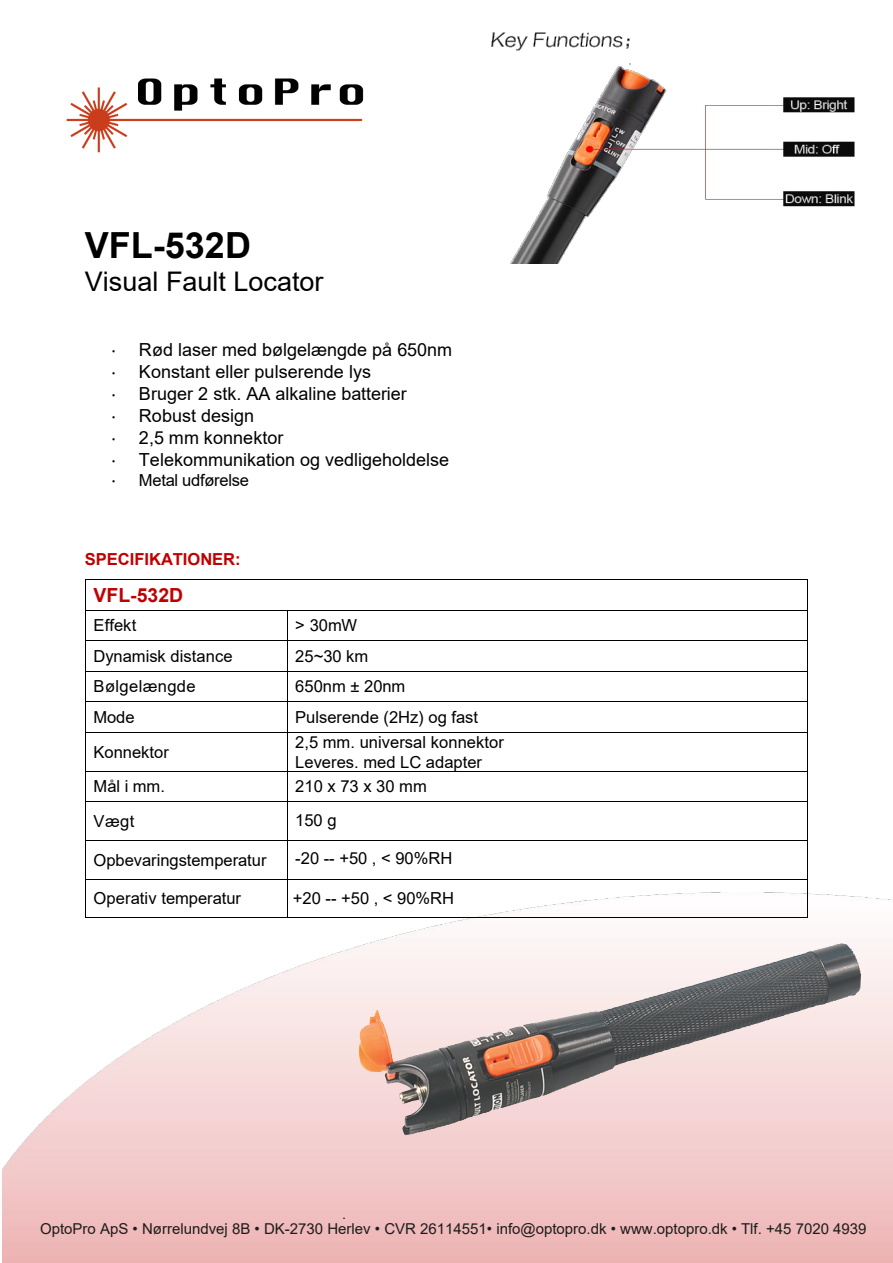
<style>
.page{position:relative;width:893px;height:1263px;background:#fff}
.page>*{position:absolute;margin:0;border:0;box-sizing:border-box;transform-origin:0 0}
.t1{font:700 36px "Arial";color:#000}
.t2{font:27px "Arial";color:#000}
.t3{font:700 19.5px "Arial";color:#c00000}
.t4{font:18px/21.9px "Arial";color:#000}
.t5{font:16.5px/19.8px "Arial";color:#000}
.t6{font:700 16.5px "Arial";letter-spacing:-.005em;color:#c00000}
.t7{font:16.5px "Arial";letter-spacing:-.02em;color:#000}
.t8{font:16.5px "Arial";letter-spacing:.02em;color:#000}
.t9{font:15px "Arial";color:#1d1d1b}
.t10{font:13.5px "Corbel";color:#000}
.s1{font-family:"Myriad Pro"}
.s2{font-family:"Myriad Pro";font-size:18px}
</style>
<div class="page">
<img style="left:3px;top:893px;width:890px;height:370px">
<hr style="left:86px;top:579px;width:721px;height:1px;background:#000">
<hr style="left:85px;top:580px;width:1px;height:30px;background:#000">
<hr style="left:807px;top:580px;width:1px;height:30px;background:#000">
<hr style="left:86px;top:610px;width:201px;height:1px;background:#000">
<hr style="left:288px;top:610px;width:519px;height:1px;background:#000">
<hr style="left:85px;top:611px;width:1px;height:30px;background:#000">
<hr style="left:287px;top:611px;width:1px;height:30px;background:#000">
<hr style="left:807px;top:611px;width:1px;height:30px;background:#000">
<hr style="left:86px;top:641px;width:201px;height:1px;background:#000">
<hr style="left:288px;top:641px;width:519px;height:1px;background:#000">
<hr style="left:85px;top:641px;width:1px;height:30px;background:#000">
<hr style="left:287px;top:641px;width:1px;height:30px;background:#000">
<hr style="left:807px;top:641px;width:1px;height:30px;background:#000">
<hr style="left:86px;top:671px;width:201px;height:1px;background:#000">
<hr style="left:288px;top:671px;width:519px;height:1px;background:#000">
<hr style="left:85px;top:672px;width:1px;height:30px;background:#000">
<hr style="left:287px;top:672px;width:1px;height:30px;background:#000">
<hr style="left:807px;top:672px;width:1px;height:30px;background:#000">
<hr style="left:86px;top:702px;width:201px;height:1px;background:#000">
<hr style="left:288px;top:702px;width:519px;height:1px;background:#000">
<hr style="left:85px;top:702px;width:1px;height:30px;background:#000">
<hr style="left:287px;top:702px;width:1px;height:30px;background:#000">
<hr style="left:807px;top:702px;width:1px;height:30px;background:#000">
<hr style="left:86px;top:732px;width:201px;height:1px;background:#000">
<hr style="left:288px;top:732px;width:519px;height:1px;background:#000">
<hr style="left:85px;top:733px;width:1px;height:38px;background:#000">
<hr style="left:287px;top:733px;width:1px;height:38px;background:#000">
<hr style="left:807px;top:733px;width:1px;height:38px;background:#000">
<hr style="left:86px;top:771px;width:201px;height:1px;background:#000">
<hr style="left:288px;top:771px;width:519px;height:1px;background:#000">
<hr style="left:85px;top:771px;width:1px;height:30px;background:#000">
<hr style="left:287px;top:771px;width:1px;height:30px;background:#000">
<hr style="left:807px;top:771px;width:1px;height:30px;background:#000">
<hr style="left:86px;top:801px;width:201px;height:1px;background:#000">
<hr style="left:288px;top:801px;width:519px;height:1px;background:#000">
<hr style="left:85px;top:802px;width:1px;height:38px;background:#000">
<hr style="left:287px;top:802px;width:1px;height:38px;background:#000">
<hr style="left:807px;top:802px;width:1px;height:38px;background:#000">
<hr style="left:86px;top:840px;width:201px;height:1px;background:#000">
<hr style="left:288px;top:840px;width:519px;height:1px;background:#000">
<hr style="left:85px;top:841px;width:1px;height:38px;background:#000">
<hr style="left:287px;top:841px;width:1px;height:38px;background:#000">
<hr style="left:807px;top:841px;width:1px;height:38px;background:#000">
<hr style="left:86px;top:879px;width:201px;height:1px;background:#000">
<hr style="left:288px;top:879px;width:519px;height:1px;background:#000">
<hr style="left:85px;top:879px;width:1px;height:38px;background:#000">
<hr style="left:86px;top:917px;width:201px;height:1px;background:#000">
<hr style="left:287px;top:879px;width:1px;height:38px;background:#000">
<hr style="left:288px;top:917px;width:519px;height:1px;background:#000">
<hr style="left:807px;top:879px;width:1px;height:38px;background:#000">
<img style="left:66px;top:78px;width:298px;height:75px">
<img style="left:491px;top:32px;width:364px;height:232px">
<img style="left:359px;top:944px;width:482px;height:120px">
<h1 class="t1" style="left:85px;top:220px;width:168px">VFL-532D</h1>
<h2 class="t2" style="left:85px;top:263px;width:240px">Visual Fault Locator</h2>
<p class="t4" style="left:112px;top:339px;width:342px"><span class="s1">·</span> Rød laser med bølgelængde på 650nm <span class="s1">·</span> Konstant eller pulserende lys<br><span class="s1">·</span> Bruger 2 stk. AA alkaline batterier<br><span class="s1">·</span> Robust design<br><span class="s1">·</span> 2,5 mm konnektor<br><span class="s1">·</span> Telekommunikation og vedligeholdelse</p>
<p class="t7" style="left:112px;top:469px;width:138px"><span class="s2">·</span> Metal udførelse</p>
<p class="t6" style="left:85px;top:548px;width:157px">SPECIFIKATIONER:</p>
<p class="t3" style="left:94px;top:581px;width:91px">VFL-532D</p>
<p class="t5" style="left:94px;top:616px;width:44px">Effekt</p>
<p class="t5" style="left:295px;top:616px;width:63px">&gt; 30mW</p>
<p class="t5" style="left:94px;top:646px;width:140px">Dynamisk distance</p>
<p class="t5" style="left:295px;top:646px;width:75px">25~30 km</p>
<p class="t8" style="left:94px;top:675px;width:104px">Bølgelængde</p>
<p class="t5" style="left:295px;top:677px;width:112px">650nm ± 20nm</p>
<p class="t5" style="left:94px;top:707px;width:43px">Mode</p>
<p class="t5" style="left:295px;top:707px;width:184px">Pulserende (2Hz) og fast</p>
<p class="t5" style="left:94px;top:742px;width:77px">Konnektor</p>
<p class="t5" style="left:295px;top:732px;width:210px">2,5 mm. universal konnektor<br>Leveres. med LC adapter</p>
<p class="t5" style="left:94px;top:776px;width:73px">Mål i mm.</p>
<p class="t5" style="left:295px;top:776px;width:133px">210 x 73 x 30 mm</p>
<p class="t5" style="left:94px;top:811px;width:42px">Vægt</p>
<p class="t5" style="left:295px;top:810px;width:43px">150 g</p>
<p class="t5" style="left:94px;top:850px;width:174px">Opbevaringstemperatur</p>
<p class="t5" style="left:295px;top:848px;width:159px">-20 -- +50 , &lt; 90%RH</p>
<p class="t5" style="left:94px;top:888px;width:149px">Operativ temperatur</p>
<p class="t5" style="left:293px;top:888px;width:163px">+20 -- +50 , &lt; 90%RH</p>
<p class="t10" style="left:343px;top:1206px;width:5px">.</p>
<p class="t9" style="left:40px;top:1218px;width:828px">OptoPro ApS • Nørrelundvej 8B • DK-2730 Herlev • CVR 26114551• info@optopro.dk • www.optopro.dk • Tlf. +45 7020 4939</p>
</div>
